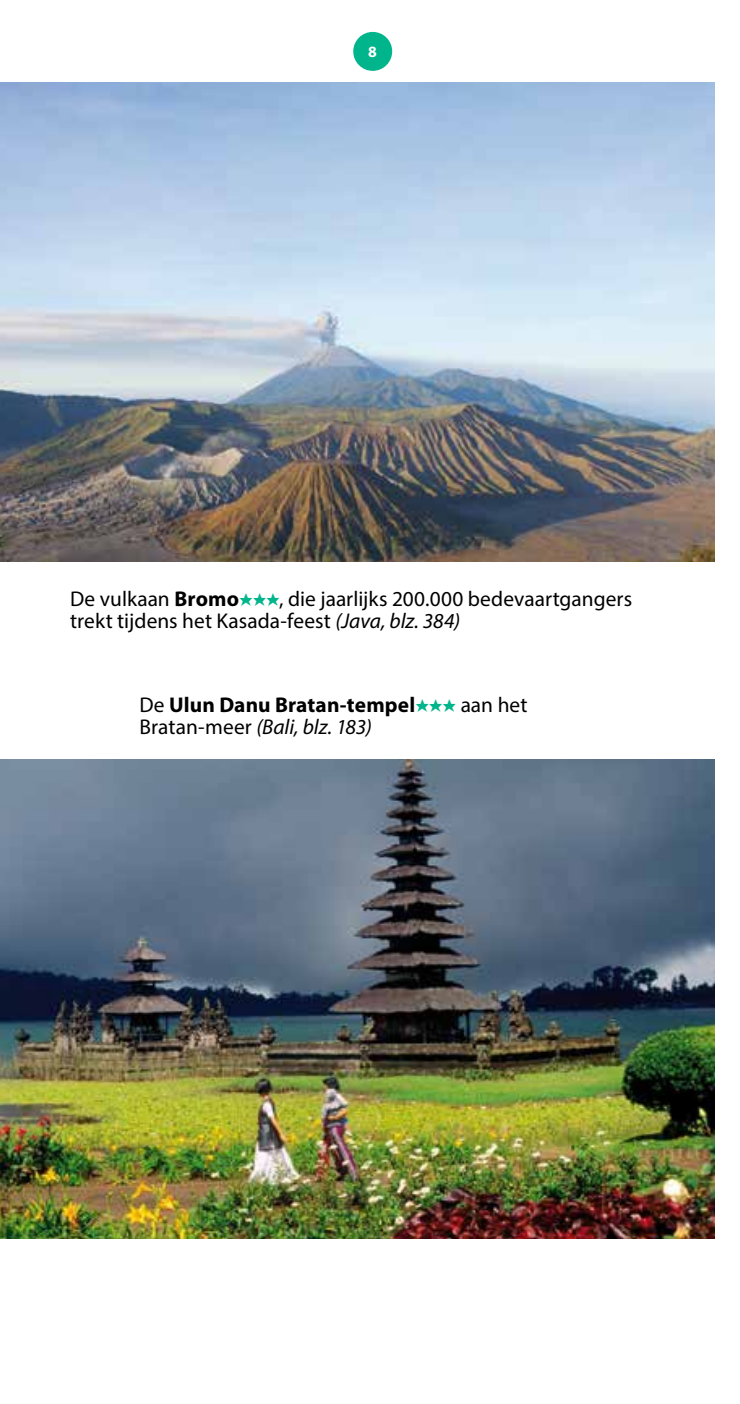
<style>
.page{position:relative;width:740px;height:1404px;background:#fff}
.page>*{position:absolute;margin:0;border:0;box-sizing:border-box;transform-origin:0 0}
.t1{font:21.38px/21.8px "Myriad Pro";letter-spacing:.005em;color:#000}
.t2{font:700 21.38px/21.8px "Myriad Pro";letter-spacing:.005em;color:#000}
.t3{font:700 15.75px "Myriad Pro";color:#fff}
.s1{font-weight:700}
.s2{font-family:"Michelin";color:#00b58b}
.s3{font-style:italic}
.s4{font-weight:400}
.s5{font-family:"Michelin";font-weight:400;color:#00b58b}
.s6{font-weight:400;font-style:italic}
</style>
<div class="page">
<div style="left:353px;top:32px;width:39px;height:39px;background:#00b58b;border-radius:50%"></div>
<img style="left:0;top:83px;width:714px;height:478px">
<img style="left:0;top:759px;width:714px;height:478px">
<p class="t3" style="left:368px;top:42px;width:10px">8</p>
<p class="t1" style="left:70px;top:588px;width:564px">De vulkaan <span class="s1">Bromo</span><span class="s2">aaa</span>, die jaarlijks 200.000 bedevaartgangers trekt tijdens het Kasada-feest <span class="s3">(Java, blz. 384)</span></p>
<p class="t2" style="left:139px;top:693px;width:389px"><span class="s4">De</span> Ulun Danu Bratan-tempel<span class="s5">aaa</span> <span class="s4">aan het<br>Bratan-meer</span> <span class="s6">(Bali, blz. 183)</span></p>
</div>
